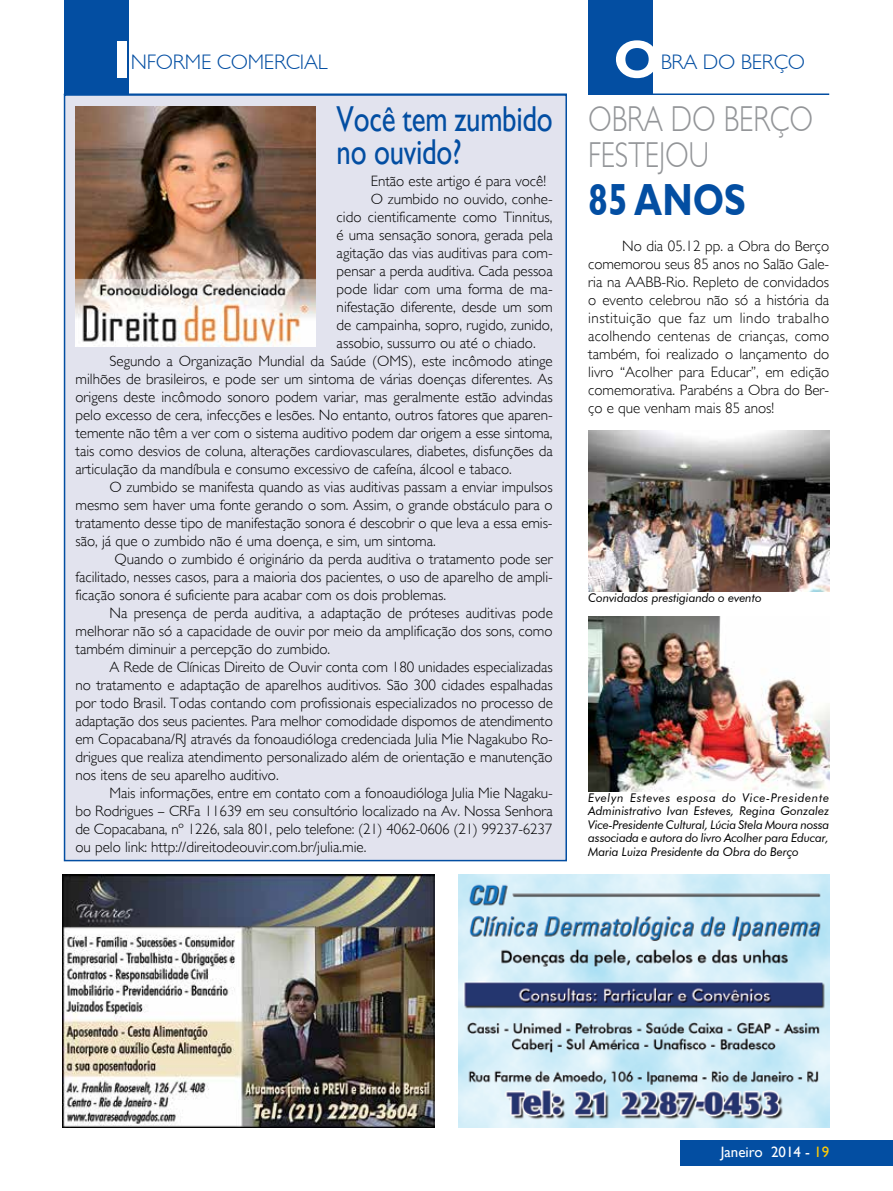
<style>
.page{position:relative;width:893px;height:1191px;background:#fff}
.page>*{position:absolute;margin:0;border:0;box-sizing:border-box;transform-origin:0 0}
.t1{font:700 54px "Gill Sans";color:#fff}
.t2{font:700 45px "Gill Sans";color:#034ea2;scale:.8 1}
.t3{font:36px/33px "Gill Sans";letter-spacing:-.01em;color:#034ea2;scale:.8 1}
.t4{font:300 36px/36px "Gill Sans";color:#939598;scale:.8 1}
.t5{font:300 21px "Gill Sans";color:#034ea2}
.t6{font:300 15px/18px "Gill Sans";color:#000;text-align:justify}
.t7{font:15px "Gill Sans";color:#fff}
.t8{font:italic 12px/13.5px "Futura BT";letter-spacing:-.01em;color:#000;text-align:justify}
.s1{color:#ffcb05}
</style>
<div class="page">
<div style="left:680px;top:1140px;width:213px;height:25px;background:#034ea2"></div>
<div style="left:63px;top:93px;width:504px;height:769px;background:#e2e3ee"></div>
<img style="left:63px;top:874px;width:372px;height:253px">
<hr style="left:64px;top:93px;width:503px;height:2px;background:#034ea2">
<div style="left:64px;top:0;width:65px;height:95px;background:#034ea2"></div>
<img style="left:75px;top:106px;width:240px;height:241px">
<img style="left:588px;top:430px;width:241px;height:161px">
<img style="left:588px;top:617px;width:241px;height:174px">
<hr style="left:588px;top:93px;width:241px;height:2px;background:#034ea2">
<div style="left:588px;top:0;width:65px;height:95px;background:#034ea2"></div>
<img style="left:458px;top:874px;width:371px;height:254px">
<h1 class="t1" style="left:113px;top:27px;width:19px">I</h1>
<h3 class="t5" style="left:131px;top:50px;width:15px">nforme</h3>
<h3 class="t5" style="left:217px;top:50px;width:14px">comercia</h3>
<h3 class="t5" style="left:318px;top:50px;width:11px">l</h3>
<h1 class="t1" style="left:613px;top:27px;width:49px">O</h1>
<h3 class="t5" style="left:661px;top:50px;width:13px">bra</h3>
<h3 class="t5" style="left:703px;top:50px;width:98px">doberço</h3>
<h3 class="t3" style="left:337px;top:102px;width:272px">Você tem zumbido no ouvido?</h3>
<p class="t6" style="left:371px;top:172px;width:177px">Então este artigo é para você!</p>
<p class="t6" style="left:371px;top:190px;width:184px">O zumbido no ouvido, conhe-</p>
<p class="t6" style="left:337px;top:208px;width:217px">cido cientificamente como Tinnitus,</p>
<p class="t6" style="left:337px;top:226px;width:218px">é uma sensação sonora, gerada pela</p>
<p class="t6" style="left:337px;top:244px;width:218px">agitação das vias auditivas para com-</p>
<p class="t6" style="left:337px;top:262px;width:218px">pensar a perda auditiva. Cada pessoa</p>
<p class="t6" style="left:337px;top:280px;width:218px">pode lidar com uma forma de ma-</p>
<p class="t6" style="left:337px;top:298px;width:218px">nifestação diferente, desde um som</p>
<p class="t6" style="left:337px;top:316px;width:218px">de campainha, sopro, rugido, zunido,</p>
<p class="t6" style="left:337px;top:334px;width:201px">assobio, sussurro ou até o chiado.</p>
<p class="t6" style="left:109px;top:352px;width:445px">Segundo a Organização Mundial da Saúde (OMS), este incômodo atinge</p>
<p class="t6" style="left:75px;top:370px;width:479px">milhões de brasileiros, e pode ser um sintoma de várias doenças diferentes. As</p>
<p class="t6" style="left:75px;top:388px;width:479px">origens deste incômodo sonoro podem variar, mas geralmente estão advindas</p>
<p class="t6" style="left:75px;top:406px;width:479px">pelo excesso de cera, infecções e lesões. No entanto, outros fatores que aparen-</p>
<p class="t6" style="left:75px;top:424px;width:479px">temente não têm a ver com o sistema auditivo podem dar origem a esse sintoma,</p>
<p class="t6" style="left:75px;top:442px;width:479px">tais como desvios de coluna, alterações cardiovasculares, diabetes, disfunções da</p>
<p class="t6" style="left:75px;top:460px;width:438px">articulação da mandíbula e consumo excessivo de cafeína, álcool e tabaco.</p>
<p class="t6" style="left:109px;top:478px;width:445px">O zumbido se manifesta quando as vias auditivas passam a enviar impulsos</p>
<p class="t6" style="left:75px;top:496px;width:479px">mesmo sem haver uma fonte gerando o som. Assim, o grande obstáculo para o</p>
<p class="t6" style="left:75px;top:514px;width:479px">tratamento desse tipo de manifestação sonora é descobrir o que leva a essa emis-</p>
<p class="t6" style="left:75px;top:532px;width:362px">são, já que o zumbido não é uma doença, e sim, um sintoma.</p>
<p class="t6" style="left:114px;top:550px;width:440px">Quando o zumbido é originário da perda auditiva o tratamento pode ser</p>
<p class="t6" style="left:75px;top:568px;width:479px">facilitado, nesses casos, para a maioria dos pacientes, o uso de aparelho de ampli-</p>
<p class="t6" style="left:75px;top:586px;width:372px">ficação sonora é suficiente para acabar com os dois problemas.</p>
<p class="t6" style="left:109px;top:604px;width:445px">Na presença de perda auditiva, a adaptação de próteses auditivas pode</p>
<p class="t6" style="left:75px;top:622px;width:479px">melhorar não só a capacidade de ouvir por meio da amplificação dos sons, como</p>
<p class="t6" style="left:75px;top:640px;width:256px">também diminuir a percepção do zumbido.</p>
<p class="t6" style="left:109px;top:658px;width:445px">A Rede de Clínicas Direito de Ouvir conta com 180 unidades especializadas</p>
<p class="t6" style="left:75px;top:676px;width:479px">no tratamento e adaptação de aparelhos auditivos. São 300 cidades espalhadas</p>
<p class="t6" style="left:75px;top:694px;width:479px">por todo Brasil. Todas contando com profissionais especializados no processo de</p>
<p class="t6" style="left:75px;top:712px;width:479px">adaptação dos seus pacientes. Para melhor comodidade dispomos de atendimento</p>
<p class="t6" style="left:75px;top:730px;width:479px">em Copacabana/RJ através da fonoaudióloga credenciada Julia Mie Nagakubo Ro-</p>
<p class="t6" style="left:75px;top:748px;width:479px">drigues que realiza atendimento personalizado além de orientação e manutenção</p>
<p class="t6" style="left:75px;top:766px;width:205px">nos itens de seu aparelho auditivo.</p>
<p class="t6" style="left:109px;top:784px;width:445px">Mais informações, entre em contato com a fonoaudióloga Julia Mie Nagaku-</p>
<p class="t6" style="left:75px;top:802px;width:479px">bo Rodrigues – CRFa 11639 em seu consultório localizado na Av. Nossa Senhora</p>
<p class="t6" style="left:75px;top:820px;width:478px">de Copacabana, nº 1226, sala 801, pelo telefone: (21) 4062-0606 (21) 99237-6237</p>
<p class="t6" style="left:75px;top:838px;width:292px">ou pelo link: http://direitodeouvir.com.br/julia.mie.</p>
<h3 class="t4" style="left:588px;top:101px;width:283px">OBRA DO BERÇO<br>FESTEJOU</h3>
<h2 class="t2" style="left:588px;top:173px;width:199px">85 ANOS</h2>
<p class="t6" style="left:588px;top:237px;width:243px;text-indent:34px">No dia 05.12 pp. a Obra do Berço comemorou seus 85 anos no Salão Gale&shy;ria na AABB-Rio. Repleto de convidados o evento celebrou não só a história da instituição que faz um lindo trabalho acolhendo centenas de crianças, como também, foi realizado o lançamento do livro “Acolher para Educar”, em edição comemorativa. Parabéns a Obra do Ber&shy;ço e que venham mais 85 anos!</p>
<p class="t8" style="left:588px;top:591px;width:175px">Convidados prestigiando o evento</p>
<p class="t8" style="left:588px;top:791px;width:243px">Evelyn Esteves esposa do Vice-Presidente Administrativo Ivan Esteves, Regina Gonzalez Vice-Presidente Cultural, Lúcia Stela Moura nossa associada e autora do livro Acolher para Educar, Maria Luiza Presidente da Obra do Berço</p>
<p class="t7" style="left:721px;top:1143px;width:110px">Janeiro 2014 - <span class="s1">19</span></p>
</div>
